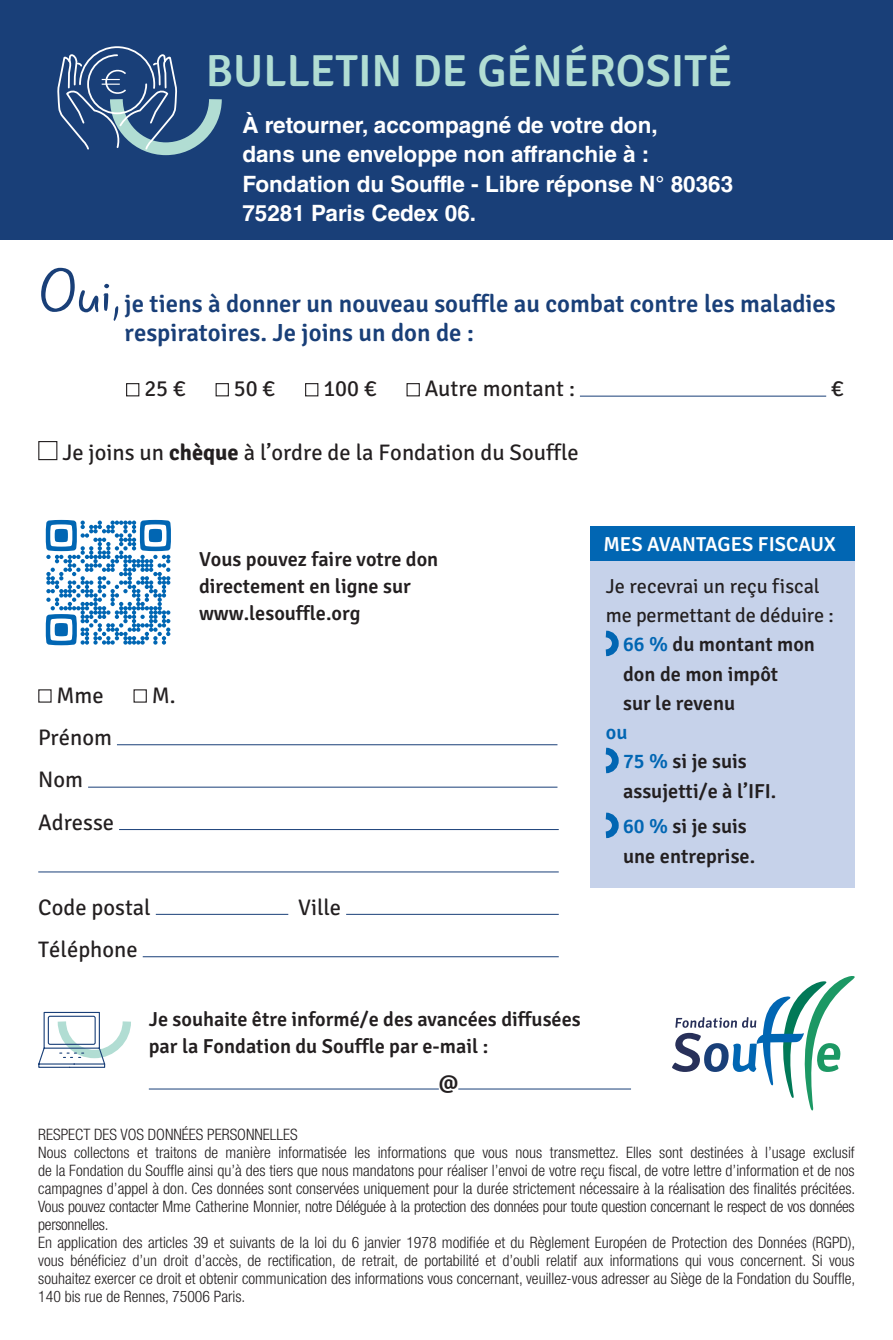
<style>
.page{position:relative;width:893px;height:1340px;background:#fff}
.page>*{position:absolute;margin:0;border:0;box-sizing:border-box;transform-origin:0 0}
.t1{font:63px "Gunny Rewritten";color:#193f78}
.t2{font:600 45px "Signika Negative";color:#b1ddd3}
.t3{font:600 24.75px/29.2px "Signika Negative";color:#193f78}
.t4{font:700 22.5px/29.2px "Helvetica LT Std";color:#fff}
.t5{font:22.5px/42.3px "Signika Negative";color:#231f20}
.t6{font:600 20.25px/27px "Signika Negative";color:#231f20}
.t7{font:20.25px "Signika Negative";letter-spacing:-.01em;color:#231f20}
.t8{font:600 20.25px "Signika Negative";color:#fff}
.t9{font:300 condensed 15.75px/18px "Helvetica Neue LT Std";color:#231f20}
.s1{font-weight:700}
.s2{color:#0166b3}
</style>
<div class="page">
<div style="left:0;top:0;width:893px;height:239px;background:#193f78"></div>
<svg style="left:57px;top:46px;width:165px;height:110px"></svg>
<hr style="left:149px;top:1088px;width:290px;height:1px;background:#193f78">
<hr style="left:458px;top:1088px;width:173px;height:1px;background:#193f78">
<svg style="left:672px;top:976px;width:183px;height:134px"></svg>
<div style="left:38px;top:441px;width:19px;height:19px;border:1px solid #231f20"></div>
<svg style="left:38px;top:1011px;width:93px;height:57px"></svg>
<div style="left:126px;top:383px;width:13px;height:13px;border:1px solid #231f20"></div>
<div style="left:216px;top:383px;width:13px;height:13px;border:1px solid #231f20"></div>
<div style="left:305px;top:383px;width:13px;height:13px;border:1px solid #231f20"></div>
<div style="left:406px;top:383px;width:14px;height:13px;border:1px solid #231f20"></div>
<hr style="left:580px;top:396px;width:246px;height:1px;background:#193f78">
<div style="left:591px;top:539px;width:264px;height:348px;background:#c6d2ea"></div>
<svg style="left:605px;top:630px;width:14px;height:27px"></svg>
<svg style="left:605px;top:747px;width:14px;height:27px"></svg>
<svg style="left:605px;top:812px;width:14px;height:27px"></svg>
<div style="left:591px;top:526px;width:264px;height:35px;background:#0166b3"></div>
<div style="left:38px;top:689px;width:14px;height:13px;border:1px solid #231f20"></div>
<div style="left:134px;top:689px;width:13px;height:13px;border:1px solid #231f20"></div>
<hr style="left:117px;top:744px;width:440px;height:1px;background:#193f78">
<hr style="left:88px;top:786px;width:469px;height:1px;background:#193f78">
<hr style="left:119px;top:829px;width:440px;height:1px;background:#193f78">
<hr style="left:38px;top:871px;width:521px;height:1px;background:#193f78">
<hr style="left:156px;top:914px;width:132px;height:1px;background:#193f78">
<hr style="left:346px;top:914px;width:213px;height:1px;background:#193f78">
<hr style="left:143px;top:956px;width:416px;height:1px;background:#193f78">
<svg style="left:45px;top:520px;width:126px;height:125px"></svg>
<h2 class="t2" style="left:206px;top:44px;width:528px">BULLETIN DE GÉNÉROSITÉ</h2>
<h3 class="t4" style="left:242px;top:110px;width:492px">À retourner, accompagné de votre don,<br>dans une enveloppe non affranchie à :<br>Fondation du Souffle - Libre réponse N° 80363<br>75281 Paris Cedex 06.</h3>
<h1 class="t1" style="left:38px;top:252px;width:83px">Oui,</h1>
<h3 class="t3" style="left:125px;top:289px;width:713px">je tiens à donner un nouveau souffle au combat contre les maladies respiratoires. Je joins un don de :</h3>
<h3 class="t5" style="left:144px;top:368px;width:43px">25 €</h3>
<h3 class="t5" style="left:234px;top:368px;width:43px">50 €</h3>
<h3 class="t5" style="left:323px;top:368px;width:55px">100 €</h3>
<h3 class="t5" style="left:425px;top:368px;width:152px">Autre montant :</h3>
<h3 class="t5" style="left:831px;top:368px;width:14px">€</h3>
<h3 class="t5" style="left:62px;top:432px;width:518px">Je joins un <span class="s1">chèque</span> à l’ordre de la Fondation du Souffle</h3>
<p class="t6" style="left:199px;top:546px;width:241px">Vous pouvez faire votre don directement en ligne sur www.lesouffle.org</p>
<h3 class="t5" style="left:57px;top:674px;width:49px">Mme</h3>
<h3 class="t5" style="left:152px;top:674px;width:25px">M.</h3>
<h3 class="t5" style="left:38px;top:716px;width:77px">Prénom<br>Nom<br>Adresse</h3>
<h3 class="t5" style="left:38px;top:886px;width:114px">Code postal</h3>
<h3 class="t5" style="left:298px;top:886px;width:44px">Ville</h3>
<h3 class="t5" style="left:38px;top:928px;width:101px">Téléphone</h3>
<p class="t6" style="left:149px;top:1006px;width:433px">Je souhaite être informé/e des avancées diffusées par la Fondation du Souffle par e-mail :</p>
<p class="t6" style="left:439px;top:1069px;width:21px">@</p>
<p class="t8" style="left:603px;top:532px;width:234px">MES AVANTAGES FISCAUX</p>
<p class="t7" style="left:606px;top:574px;width:215px">Je recevrai un reçu fiscal</p>
<p class="t7" style="left:606px;top:604px;width:229px">me permettant de déduire :</p>
<p class="t6" style="left:623px;top:631px;width:193px"><span class="s2">66 %</span> du montant mon</p>
<p class="t6" style="left:623px;top:660px;width:157px">don de mon impôt</p>
<p class="t6" style="left:623px;top:690px;width:114px">sur le revenu</p>
<p class="t6" style="left:623px;top:718px;width:155px;line-height:29.2px;text-indent:-17px"><span class="s2">ou<br>75 %</span> si je suis assujetti/e à l’IFI.</p>
<p class="t6" style="left:623px;top:812px;width:134px;line-height:29.2px"><span class="s2">60 %</span> si je suis une entreprise.</p>
<p class="t9" style="left:38px;top:1124px;width:818px">RESPECT DES VOS DONNÉES PERSONNELLES<br>Nous collectons et traitons de manière informatisée les informations que vous nous transmettez. Elles sont destinées à l’usage exclusif de la Fondation du Souffle ainsi qu’à des tiers que nous mandatons pour réaliser l’envoi de votre reçu fiscal, de votre lettre d’information et de nos campagnes d’appel à don. Ces données sont conservées uniquement pour la durée strictement nécessaire à la réalisation des finalités précitées.<br>Vous pouvez contacter Mme Catherine Monnier, notre Déléguée à la protection des données pour toute question concernant le respect de vos données personnelles.<br>En application des articles 39 et suivants de la loi du 6 janvier 1978 modifiée et du Règlement Européen de Protection des Données (RGPD), vous bénéficiez d’un droit d’accès, de rectification, de retrait, de portabilité et d’oubli relatif aux informations qui vous concernent. Si vous souhaitez exercer ce droit et obtenir communication des informations vous concernant, veuillez-vous adresser au Siège de la Fondation du Souffle, 140 bis rue de Rennes, 75006 Paris.</p>
</div>
